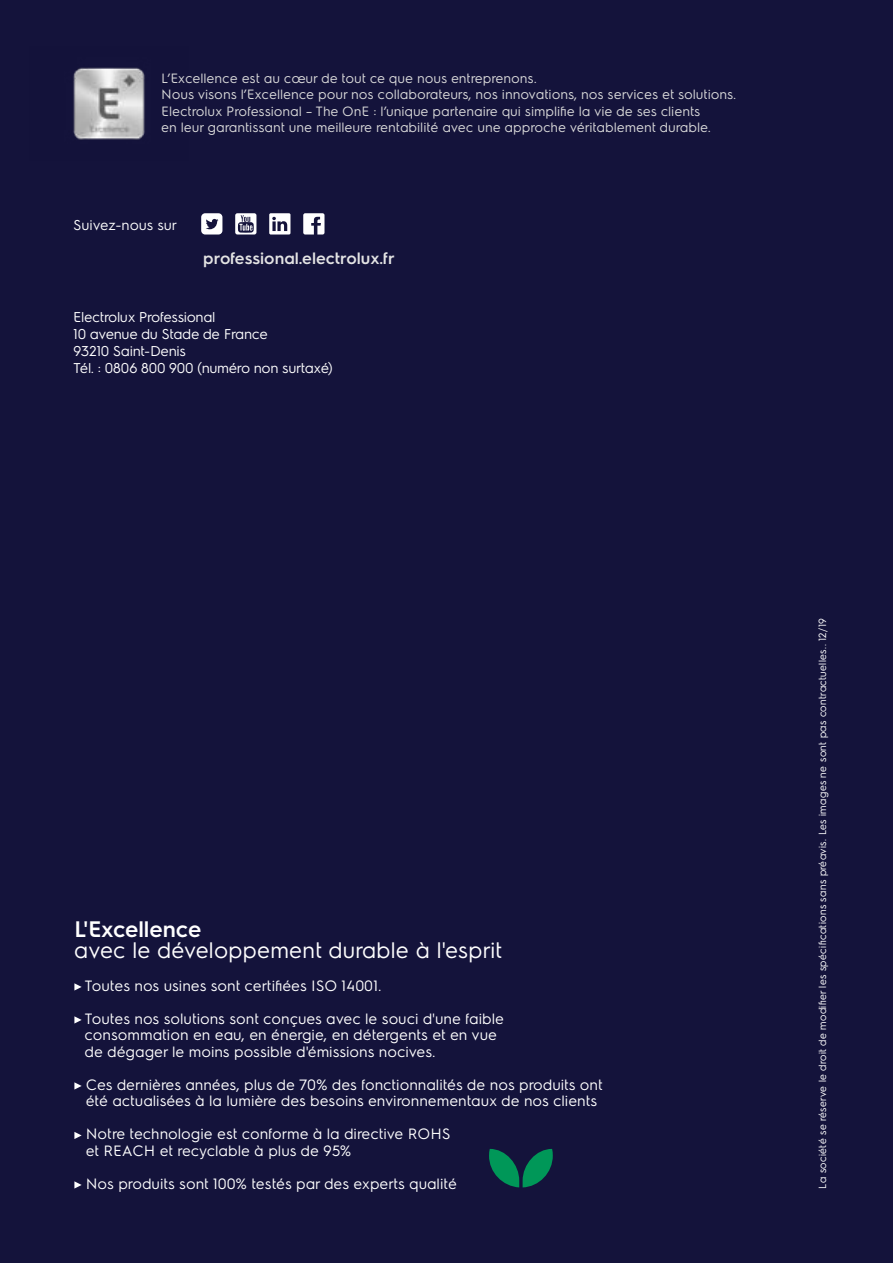
<style>
.page{position:relative;width:893px;height:1263px;background:#14133b}
.page>*{position:absolute;margin:0;border:0;box-sizing:border-box;transform-origin:0 0}
.t1{font:22.5px "Electrolux Sans";color:#fff}
.t2{font:600 22.5px "Electrolux Sans";color:#fff}
.t3{font:600 16.5px "Electrolux Sans";color:#e3e3e3}
.t4{font:15px/16.5px "Electrolux Sans";color:#fff}
.t5{font:14.25px/17.1px "Electrolux Sans";letter-spacing:-.02em;color:#fff}
.t6{font:14.25px "Electrolux Sans";color:#fff}
.t7{font:13.5px/16.5px "Electrolux Sans";color:#dadada}
.t8{font:10.5px "Electrolux Sans";color:#fff}
</style>
<div class="page">
<svg style="left:74px;top:983px;width:8px;height:7px"></svg>
<svg style="left:74px;top:1016px;width:8px;height:7px"></svg>
<svg style="left:74px;top:1082px;width:8px;height:7px"></svg>
<svg style="left:74px;top:1132px;width:8px;height:7px"></svg>
<svg style="left:74px;top:1181px;width:8px;height:7px"></svg>
<svg style="left:489px;top:1149px;width:64px;height:38px"></svg>
<svg style="left:201px;top:213px;width:21px;height:21px"></svg>
<svg style="left:235px;top:213px;width:21px;height:21px"></svg>
<svg style="left:303px;top:213px;width:21px;height:21px"></svg>
<svg style="left:269px;top:213px;width:21px;height:21px"></svg>
<img style="left:73px;top:67px;width:72px;height:73px">
<p class="t7" style="left:162px;top:69px;width:577px">L’Excellence est au cœur de tout ce que nous entreprenons.<br>Nous visons l’Excellence pour nos collaborateurs, nos innovations, nos services et solutions.<br>Electrolux Professional – The OnE : l’unique partenaire qui simplifie la vie de ses clients<br>en leur garantissant une meilleure rentabilité avec une approche véritablement durable.</p>
<p class="t6" style="left:74px;top:215px;width:105px">Suivez-nous sur</p>
<p class="t3" style="left:203px;top:247px;width:193px">professional.electrolux.fr</p>
<p class="t5" style="left:74px;top:307px;width:261px">Electrolux Professional<br>10 avenue du Stade de France<br>93210 Saint-Denis<br>Tél. : 0806 800 900 (numéro non surtaxé)</p>
<h1 class="t2" style="left:74px;top:913px;width:128px">L'Excellence</h1>
<h1 class="t1" style="left:74px;top:934px;width:430px">avec le développement durable à l'esprit</h1>
<p class="t4" style="left:85px;top:976px;width:298px">Toutes nos usines sont certifiées ISO 14001.</p>
<p class="t4" style="left:85px;top:1009px;width:421px">Toutes nos solutions sont conçues avec le souci d'une faible consommation en eau, en énergie, en détergents et en vue de dégager le moins possible d'émissions nocives.</p>
<p class="t4" style="left:86px;top:1075px;width:518px">Ces dernières années, plus de 70% des fonctionnalités de nos produits ont été actualisées à la lumière des besoins environnementaux de nos clients</p>
<p class="t4" style="left:86px;top:1124px;width:366px">Notre technologie est conforme à la directive ROHS et REACH et recyclable à plus de 95%</p>
<p class="t4" style="left:86px;top:1174px;width:372px">Nos produits sont 100% testés par des experts qualité</p>
<p class="t8" style="left:815px;top:1188px;width:573px;rotate:-90deg">La société se réserve le droit de modifier les spécifications sans préavis. Les images ne sont pas contractuelles.. 12/19</p>
</div>
